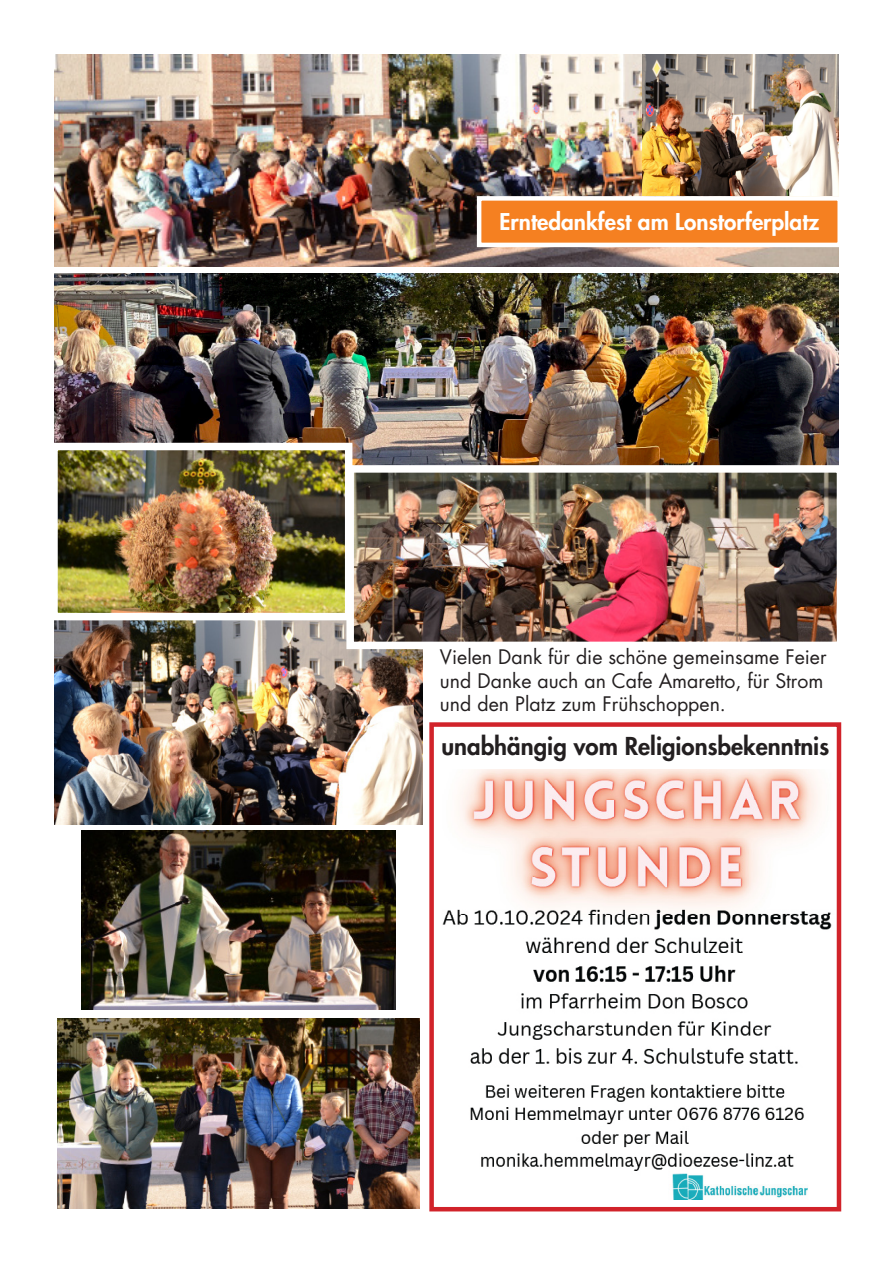
<style>
.page{position:relative;width:893px;height:1263px;background:#fff}
.page>*{position:absolute;margin:0;border:0;box-sizing:border-box;transform-origin:0 0}
.t1{font:800 24px "Futura Std";color:#231f20}
.t2{font:800 22.5px "Futura Std";color:#fff}
.t3{font:19.5px/23.4px "Futura Std";color:#231f20}
</style>
<div class="page">
<img style="left:54px;top:620px;width:369px;height:205px">
<img style="left:82px;top:830px;width:313px;height:180px">
<img style="left:57px;top:1018px;width:363px;height:191px">
<img style="left:54px;top:274px;width:785px;height:191px">
<img style="left:355px;top:474px;width:480px;height:166px">
<div style="left:346px;top:465px;width:498px;height:184px;border:8px solid #fff"></div>
<img style="left:54px;top:54px;width:785px;height:213px">
<div style="left:479px;top:198px;width:361px;height:47px;background:#f58021"></div>
<div style="left:477px;top:196px;width:365px;height:51px;border:4px solid #fff"></div>
<img style="left:442px;top:769px;width:390px;height:431px">
<div style="left:429px;top:722px;width:412px;height:489px;border:4px solid #d1232a"></div>
<img style="left:643px;top:54px;width:196px;height:142px">
<img style="left:59px;top:452px;width:284px;height:159px">
<div style="left:50px;top:443px;width:302px;height:177px;border:8px solid #fff"></div>
<p class="t2" style="left:500px;top:207px;width:321px">Erntedankfest am Lonstorferplatz</p>
<p class="t3" style="left:440px;top:645px;width:388px">Vielen Dank für die schöne gemeinsame Feier und Danke auch an Cafe Amaretto, für Strom und den Platz zum Frühschoppen.</p>
<p class="t1" style="left:441px;top:731px;width:389px">unabhängig vom Religionsbekenntnis</p>
</div>
